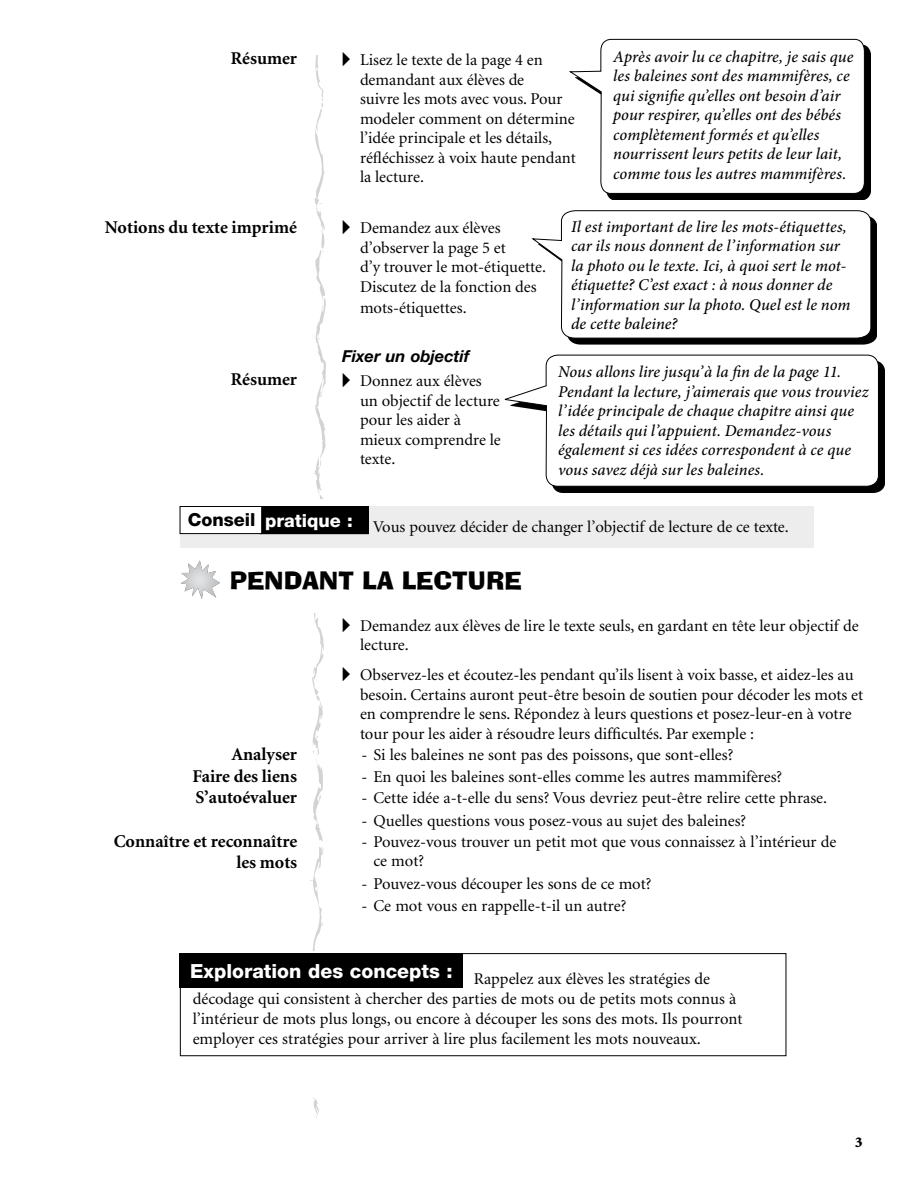
<style>
.page{position:relative;width:918px;height:1188px;background:#fff}
.page>*{position:absolute;margin:0;border:0;box-sizing:border-box;transform-origin:0 0}
.t1{font:24px "Ad Lib BT";color:#000}
.t2{font:800 19.5px "Helvetica Neue LT Std";color:#fff}
.t3{font:700 18px/22.5px "Minion";color:#000;text-align:right}
.t4{font:16.5px/19.5px "Minion";color:#000}
.t5{font:italic 500 16.5px/19.5px "Minion Pro";color:#000}
.t6{font:italic 700 16.5px "Helvetica Neue LT Std";color:#000}
.t7{font:900 15px "Minion";color:#000}
</style>
<div class="page">
<svg style="left:310px;top:613px;width:14px;height:505px"></svg>
<svg style="left:313px;top:56px;width:13px;height:443px"></svg>
<div style="left:575px;top:45px;width:296px;height:155px;background:#000"></div>
<div style="left:569px;top:39px;width:296px;height:161px;background:#fff"></div>
<svg style="left:531px;top:210px;width:341px;height:135px"></svg>
<svg style="left:504px;top:354px;width:375px;height:139px"></svg>
<div style="left:180px;top:506px;width:634px;height:42px;background:#ededee"></div>
<div style="left:260px;top:506px;width:108px;height:28px;background:#000"></div>
<div style="left:180px;top:506px;width:82px;height:28px;background:#fff"></div>
<div style="left:180px;top:506px;width:82px;height:28px;border:1px solid #000"></div>
<img style="left:180px;top:560px;width:40px;height:39px">
<div style="left:81px;top:951px;width:783px;height:143px;background:#fff"></div>
<div style="left:180px;top:953px;width:606px;height:103px;border:1px solid #000"></div>
<div style="left:180px;top:953px;width:283px;height:34px;background:#000"></div>
<p class="t3" style="left:231px;top:48px;width:68px">Résumer</p>
<p class="t5" style="left:613px;top:47px;width:242px">Après avoir lu ce chapitre, je sais que les baleines sont des mammifères, ce qui signifie qu’elles ont besoin d’air pour respirer, qu’elles ont des bébés complètement formés et qu’elles nourrissent leurs petits de leur lait, comme tous les autres mammifères.</p>
<p class="t3" style="left:105px;top:217px;width:194px">Notions du texte imprimé</p>
<p class="t5" style="left:571px;top:217px;width:281px">Il est important de lire les mots-étiquettes, car ils nous donnent de l’information sur la photo ou le texte. Ici, à quoi sert le mot&shy;étiquette? C’est exact : à nous donner de l’information sur la photo. Quel est le nom de cette baleine?</p>
<p class="t4" style="left:360px;top:51px;width:217px">Lisez le texte de la page 4 en demandant aux élèves de<br>suivre les mots avec vous. Pour modeler comment on détermine l’idée principale et les détails, réfléchissez à voix haute pendant la lecture.</p>
<p class="t4" style="left:360px;top:219px;width:188px">Demandez aux élèves d’observer la page 5 et<br>d’y trouver le mot-étiquette.<br>Discutez de la fonction des</p>
<p class="t4" style="left:360px;top:298px;width:108px">mots-étiquettes.</p>
<p class="t6" style="left:342px;top:346px;width:129px">Fixer un objectif</p>
<p class="t4" style="left:360px;top:372px;width:142px">Donnez aux élèves un objectif de lecture pour les aider à mieux comprendre le texte.</p>
<p class="t3" style="left:231px;top:368px;width:68px">Résumer</p>
<p class="t5" style="left:558px;top:362px;width:312px">Nous allons lire jusqu’à la fin de la page 11.<br>Pendant la lecture, j’aimerais que vous trouviez l’idée principale de chaque chapitre ainsi que les détails qui l’appuient. Demandez-vous également si ces idées correspondent à ce que vous savez déjà sur les baleines.</p>
<p class="t4" style="left:188px;top:518px;width:602px"><sup>Conseil</sup> <sup>pratique</sup> <sup>:</sup> Vous pouvez décider de changer l’objectif de lecture de ce texte.</p>
<h1 class="t1" style="left:230px;top:565px;width:293px">PENDANT LA LECTURE</h1>
<p class="t3" style="left:192px;top:743px;width:106px">Analyser<br>Faire des liens</p>
<p class="t3" style="left:196px;top:786px;width:103px">S’autoévaluer</p>
<p class="t3" style="left:114px;top:831px;width:185px;line-height:21px">Connaître et reconnaître les mots</p>
<p class="t4" style="left:360px;top:616px;width:500px">Demandez aux élèves de lire le texte seuls, en gardant en tête leur objectif de lecture.</p>
<p class="t4" style="left:360px;top:666px;width:505px">Observez-les et écoutez-les pendant qu’ils lisent à voix basse, et aidez-les au besoin. Certains auront peut-être besoin de soutien pour décoder les mots et en comprendre le sens. Répondez à leurs questions et posez-leur-en à votre tour pour les aider à résoudre leurs difficultés. Par exemple :</p>
<p class="t4" style="left:362px;top:745px;width:373px">- Si les baleines ne sont pas des poissons, que sont-elles?</p>
<p class="t4" style="left:362px;top:768px;width:422px">- En quoi les baleines sont-elles comme les autres mammifères?</p>
<p class="t4" style="left:362px;top:789px;width:467px">- Cette idée a-t-elle du sens? Vous devriez peut-être relire cette phrase.</p>
<p class="t4" style="left:362px;top:811px;width:386px">- Quelles questions vous posez-vous au sujet des baleines?</p>
<p class="t4" style="left:373px;top:832px;width:464px;text-indent:-12px">- Pouvez-vous trouver un petit mot que vous connaissez à l’intérieur de ce mot?</p>
<p class="t4" style="left:362px;top:874px;width:292px">- Pouvez-vous découper les sons de ce mot?</p>
<p class="t4" style="left:362px;top:897px;width:266px">- Ce mot vous en rappelle-t-il un autre?</p>
<p class="t2" style="left:190px;top:960px;width:264px">Exploration des concepts :</p>
<p class="t4" style="left:193px;top:970px;width:551px;text-indent:281px">Rappelez aux élèves les stratégies de décodage qui consistent à chercher des parties de mots ou de petits mots connus à l’intérieur de mots plus longs, ou encore à découper les sons des mots. Ils pourront employer ces stratégies pour arriver à lire plus facilement les mots nouveaux.</p>
<p class="t7" style="left:855px;top:1134px;width:9px">3</p>
</div>
